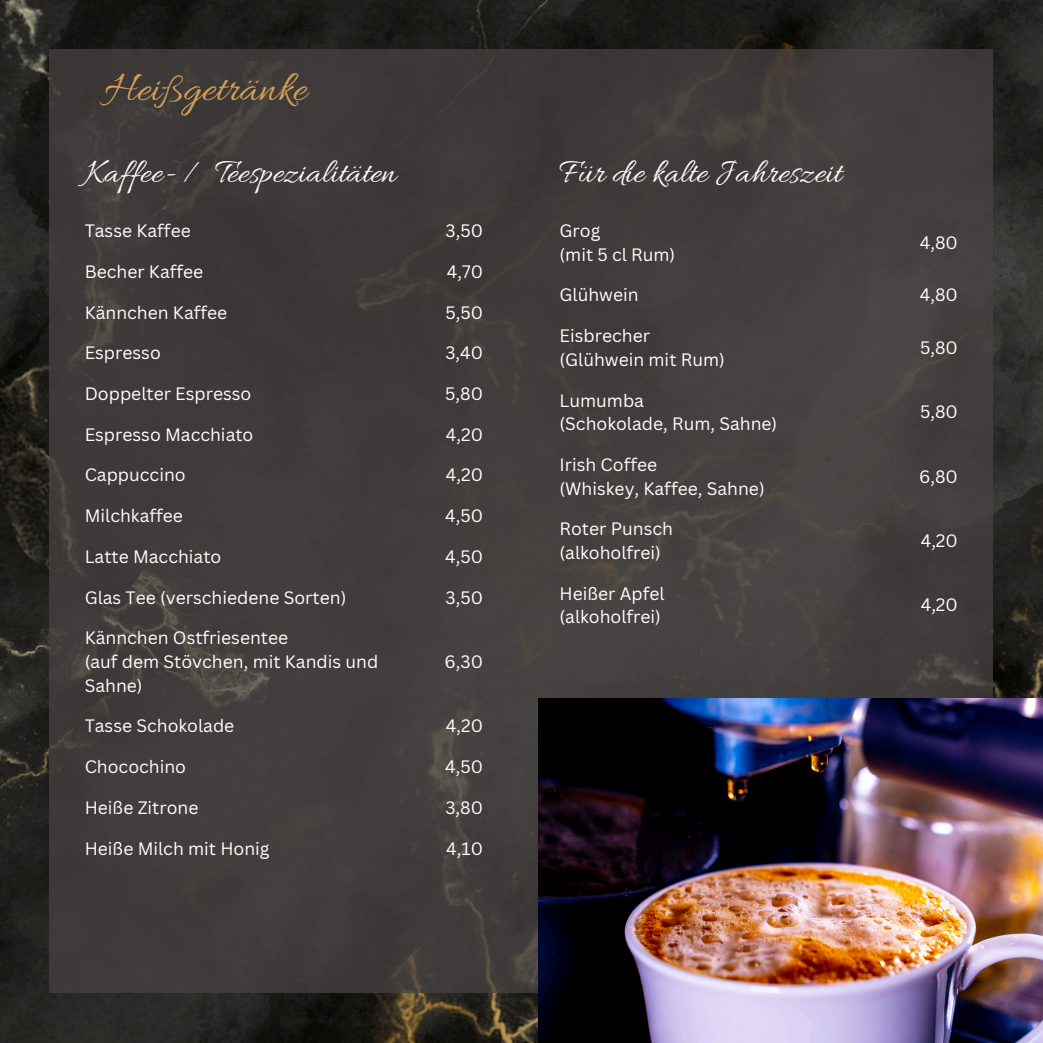
<style>
.page{position:relative;width:1043px;height:1043px;background:#fff}
.page>*{position:absolute;margin:0;border:0;box-sizing:border-box;transform-origin:0 0}
.t1{font:43.75px "Allura";color:#d59f57}
.t2{font:35px "Allura";color:#fff}
.t3{font:17.5px/23.6px "Canva Sans";color:#fff}
</style>
<div class="page">
<img style="left:0;top:0;width:1042px;height:1042px">
<div style="left:50px;top:50px;width:942px;height:942px;background:#403d3b"></div>
<img style="left:538px;top:698px;width:504px;height:344px">
<p class="t1" style="left:104px;top:64px;width:204px">Heißgetränke</p>
<h1 class="t2" style="left:85px;top:153px;width:313px">Kaffee- / Teespezialitäten</h1>
<p class="t3" style="left:85px;top:218px;width:107px">Tasse Kaffee</p>
<p class="t3" style="left:445px;top:218px;width:39px">3,50</p>
<p class="t3" style="left:85px;top:259px;width:120px">Becher Kaffee</p>
<p class="t3" style="left:446px;top:259px;width:38px">4,70</p>
<p class="t3" style="left:85px;top:300px;width:144px">Kännchen Kaffee</p>
<p class="t3" style="left:445px;top:300px;width:39px">5,50</p>
<p class="t3" style="left:85px;top:340px;width:78px">Espresso</p>
<p class="t3" style="left:445px;top:340px;width:39px">3,40</p>
<p class="t3" style="left:85px;top:381px;width:168px">Doppelter Espresso</p>
<p class="t3" style="left:445px;top:381px;width:39px">5,80</p>
<p class="t3" style="left:85px;top:422px;width:170px">Espresso Macchiato</p>
<p class="t3" style="left:446px;top:422px;width:39px">4,20</p>
<p class="t3" style="left:85px;top:462px;width:102px">Cappuccino</p>
<p class="t3" style="left:446px;top:462px;width:39px">4,20</p>
<p class="t3" style="left:85px;top:503px;width:100px">Milchkaffee</p>
<p class="t3" style="left:445px;top:503px;width:39px">4,50</p>
<p class="t3" style="left:85px;top:544px;width:138px">Latte Macchiato</p>
<p class="t3" style="left:445px;top:544px;width:39px">4,50</p>
<p class="t3" style="left:85px;top:584px;width:263px">Glas Tee (verschiedene Sorten)</p>
<p class="t3" style="left:445px;top:584px;width:39px">3,50</p>
<p class="t3" style="left:85px;top:625px;width:205px">Kännchen Ostfriesentee</p>
<p class="t3" style="left:85px;top:649px;width:295px">(auf dem Stövchen, mit Kandis und<br>Sahne)</p>
<p class="t3" style="left:444px;top:649px;width:40px">6,30</p>
<p class="t3" style="left:85px;top:713px;width:151px">Tasse Schokolade</p>
<p class="t3" style="left:446px;top:713px;width:39px">4,20</p>
<p class="t3" style="left:85px;top:754px;width:103px">Chocochino</p>
<p class="t3" style="left:445px;top:754px;width:39px">4,50</p>
<p class="t3" style="left:85px;top:794px;width:115px">Heiße Zitrone</p>
<p class="t3" style="left:445px;top:794px;width:39px">3,80</p>
<p class="t3" style="left:85px;top:835px;width:186px">Heiße Milch mit Honig</p>
<p class="t3" style="left:446px;top:835px;width:38px">4,10</p>
<p class="t2" style="left:559px;top:153px;width:283px">Für die kalte Jahreszeit</p>
<p class="t3" style="left:559px;top:218px;width:42px">Grog</p>
<p class="t3" style="left:559px;top:242px;width:117px">(mit 5 cl Rum)</p>
<p class="t3" style="left:919px;top:230px;width:40px">4,80</p>
<p class="t3" style="left:559px;top:283px;width:80px">Glühwein</p>
<p class="t3" style="left:919px;top:283px;width:40px">4,80</p>
<p class="t3" style="left:559px;top:323px;width:92px">Eisbrecher</p>
<p class="t3" style="left:559px;top:347px;width:167px">(Glühwein mit Rum)</p>
<p class="t3" style="left:919px;top:335px;width:39px">5,80</p>
<p class="t3" style="left:559px;top:388px;width:86px">Lumumba</p>
<p class="t3" style="left:559px;top:411px;width:219px">(Schokolade, Rum, Sahne)</p>
<p class="t3" style="left:559px;top:452px;width:99px">Irish Coffee</p>
<p class="t3" style="left:559px;top:476px;width:206px">(Whiskey, Kaffee, Sahne)</p>
<p class="t3" style="left:559px;top:516px;width:115px">Roter Punsch</p>
<p class="t3" style="left:559px;top:540px;width:103px">(alkoholfrei)</p>
<p class="t3" style="left:559px;top:581px;width:107px">Heißer Apfel</p>
<p class="t3" style="left:559px;top:604px;width:103px">(alkoholfrei)</p>
<p class="t3" style="left:919px;top:399px;width:39px">5,80</p>
<p class="t3" style="left:918px;top:464px;width:40px">6,80</p>
<p class="t3" style="left:920px;top:528px;width:39px">4,20</p>
<p class="t3" style="left:920px;top:592px;width:39px">4,20</p>
</div>
